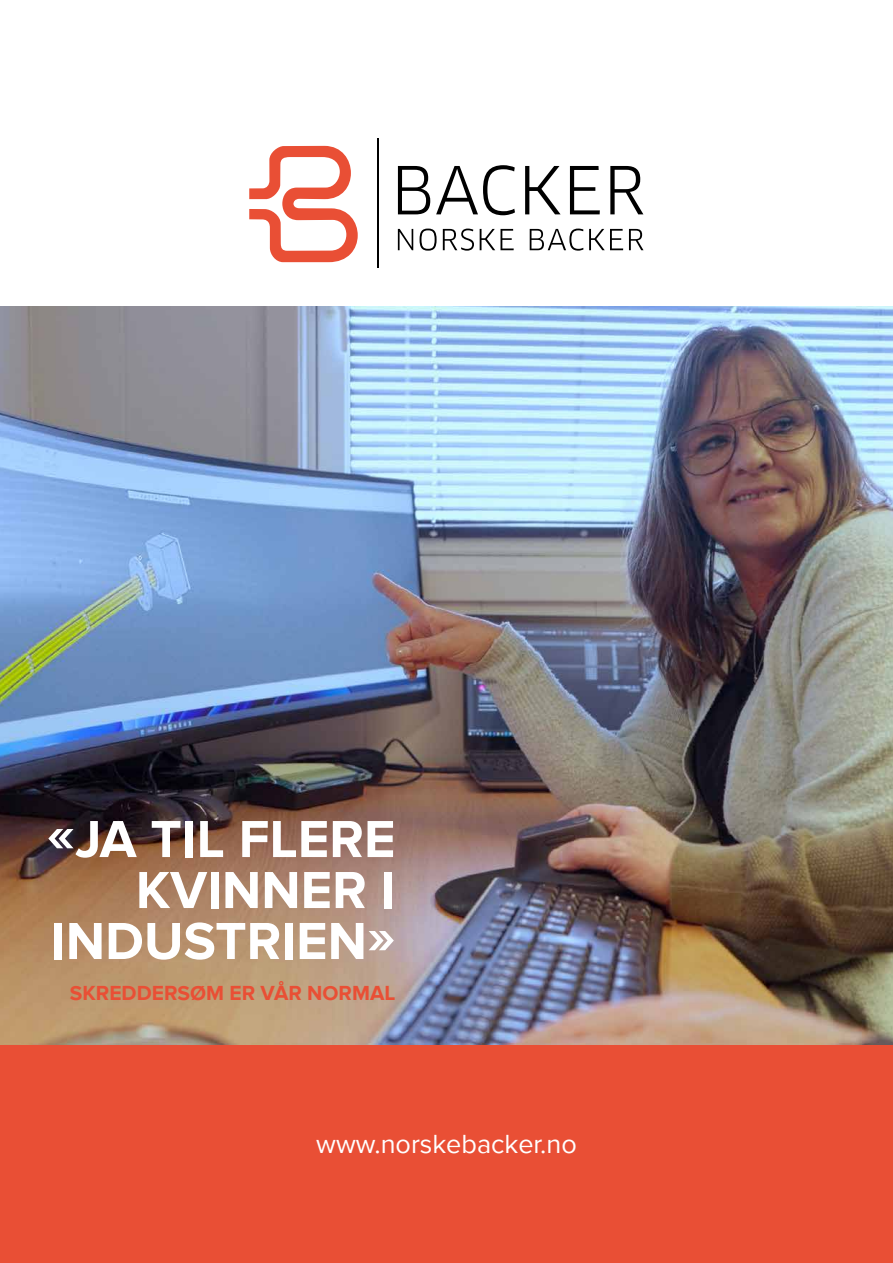
<style>
.page{position:relative;width:893px;height:1263px;background:#fff}
.page>*{position:absolute;margin:0;border:0;box-sizing:border-box;transform-origin:0 0}
.t1{font:700 54px/51px "Proxima Nova";color:#fff;text-align:right}
.t2{font:27px "Proxima Nova";color:#fff}
.t3{font:700 21px "Proxima Nova";color:#e94f35}
</style>
<div class="page">
<img style="left:0;top:307px;width:893px;height:738px">
<div style="left:0;top:1045px;width:893px;height:218px;background:#e94f35"></div>
<hr style="left:377px;top:138px;width:2px;height:129px;background:#000">
<svg style="left:249px;top:146px;width:109px;height:116px"></svg>
<svg style="left:398px;top:166px;width:32px;height:48px"></svg>
<svg style="left:436px;top:165px;width:79px;height:50px"></svg>
<svg style="left:525px;top:166px;width:36px;height:48px"></svg>
<svg style="left:570px;top:166px;width:30px;height:48px"></svg>
<svg style="left:610px;top:166px;width:33px;height:48px"></svg>
<svg style="left:398px;top:229px;width:15px;height:21px"></svg>
<svg style="left:420px;top:229px;width:17px;height:22px"></svg>
<svg style="left:443px;top:229px;width:31px;height:22px"></svg>
<svg style="left:480px;top:229px;width:34px;height:21px"></svg>
<svg style="left:530px;top:229px;width:53px;height:22px"></svg>
<svg style="left:589px;top:229px;width:34px;height:21px"></svg>
<svg style="left:629px;top:229px;width:14px;height:21px"></svg>
<p class="t1" style="left:47px;top:815px;width:350px">«JA TIL FLERE<br>KVINNER I<br>INDUSTRIEN»</p>
<p class="t3" style="left:70px;top:981px;width:327px">SKREDDERSØM ER VÅR NORMAL</p>
<p class="t2" style="left:316px;top:1128px;width:262px">www.norskebacker.no</p>
</div>
